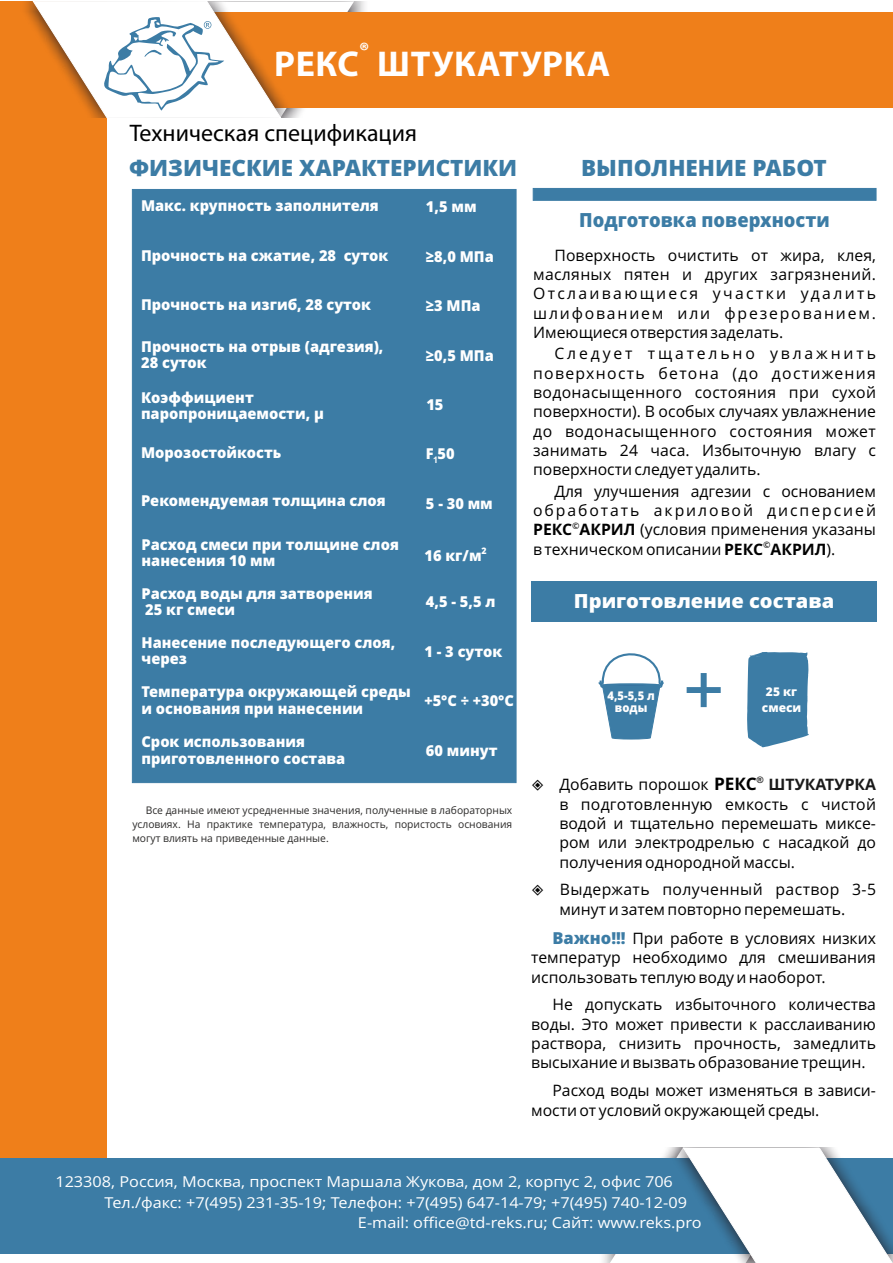
<style>
.page{position:relative;width:893px;height:1263px;background:#fff}
.page>*{position:absolute;margin:0;border:0;box-sizing:border-box;transform-origin:0 0}
.t1{font:72px "Arial";color:#3c7ca5}
.t2{font:700 36px "Myriad Pro";letter-spacing:.02em;color:#fff}
.t3{font:24px "Myriad Pro";color:#000}
.t4{font:800 22.5px "Open Sans";color:#3c7ca5}
.t5{font:700 22.5px "Myriad Pro";color:#fff}
.t6{font:800 19.5px "Open Sans";color:#3c7ca5;scale:.94 1}
.t7{font:800 19.5px "Open Sans";color:#fff}
.t8{font:15.75px/19.4px "Open Sans";color:#000;text-align:justify}
.t9{font:800 15px/16.4px "Open Sans";color:#fff}
.t10{font:15px "Open Sans";color:#fff;scale:1.08 1}
.t11{font:800 12px/11.4px "Open Sans";color:#fefefe;text-align:center;scale:.93 1}
.t12{font:800 12px "Open Sans";color:#fff}
.t13{font:10.5px/14.2px "Open Sans";color:#2b2a29;text-align:justify}
.t14{font:700 9px "Open Sans";color:#333}
.t15{font:800 9px "Open Sans";color:#fff}
.t16{font:700 9px "Arial";color:#fefefe}
.s1{font-weight:700}
.s2{font-weight:700;font-size:17.25px}
.s3{font-weight:700;color:#1a1a1a}
.s4{font-weight:800;font-size:16.5px;color:#3c7ca5}
</style>
<div class="page">
<div style="left:0;top:1px;width:106px;height:1250px;background:#ef7f1a"></div>
<div style="left:0;top:1158px;width:893px;height:96px;background:#3c7ca5"></div>
<svg style="left:609px;top:1147px;width:284px;height:116px"></svg>
<div style="left:132px;top:189px;width:385px;height:594px;background:#3c7ca5"></div>
<svg style="left:532px;top:188px;width:345px;height:13px;background:#3e7da6"></svg>
<div style="left:531px;top:581px;width:346px;height:40px;background:#3c7ca5"></div>
<svg style="left:747px;top:652px;width:62px;height:95px;background:#4e88ad"></svg>
<svg style="left:598px;top:653px;width:66px;height:87px"></svg>
<div style="left:0;top:12px;width:893px;height:95px;background:#ef7f1a"></div>
<svg style="left:32px;top:1px;width:322px;height:118px"></svg>
<h3 class="t5" style="left:359px;top:41px;width:12px">®</h3>
<h2 class="t2" style="left:274px;top:49px;width:338px">РЕКС ШТУКАТУРКА</h2>
<h3 class="t3" style="left:130px;top:123px;width:289px">Техническая спецификация</h3>
<h3 class="t4" style="left:129px;top:159px;width:390px">ФИЗИЧЕСКИЕ ХАРАКТЕРИСТИКИ</h3>
<h3 class="t4" style="left:581px;top:159px;width:247px">ВЫПОЛНЕНИЕ РАБОТ</h3>
<p class="t9" style="left:141px;top:199px;width:239px">Макс. крупность заполнителя</p>
<p class="t9" style="left:141px;top:249px;width:249px">Прочность на сжатие, 28 суток</p>
<p class="t9" style="left:141px;top:298px;width:232px">Прочность на изгиб, 28 суток</p>
<p class="t9" style="left:141px;top:340px;width:244px">Прочность на отрыв (адгезия),<br>28 суток</p>
<p class="t9" style="left:141px;top:391px;width:184px">Коэффициент паропроницаемости, μ</p>
<p class="t9" style="left:141px;top:446px;width:142px">Морозостойкость</p>
<p class="t9" style="left:141px;top:494px;width:246px">Рекомендуемая толщина слоя</p>
<p class="t9" style="left:142px;top:538px;width:259px">Расход смеси при толщине слоя нанесения 10 мм</p>
<p class="t9" style="left:141px;top:587px;width:233px">Расход воды для затворения<br>25 кг смеси</p>
<p class="t9" style="left:142px;top:635px;width:255px">Нанесение последующего слоя, через</p>
<p class="t9" style="left:142px;top:685px;width:271px">Температура окружающей среды и основания при нанесении</p>
<p class="t9" style="left:141px;top:735px;width:205px">Срок использования приготовленного состава</p>
<p class="t9" style="left:426px;top:200px;width:52px">1,5 мм</p>
<p class="t9" style="left:426px;top:250px;width:69px">≥8,0 МПа</p>
<p class="t9" style="left:426px;top:299px;width:56px">≥3 МПа</p>
<p class="t9" style="left:426px;top:348px;width:69px">≥0,5 МПа</p>
<p class="t9" style="left:426px;top:398px;width:19px">15</p>
<p class="t9" style="left:426px;top:447px;width:30px">F 50</p>
<p class="t16" style="left:433px;top:456px;width:7px">1</p>
<p class="t9" style="left:426px;top:497px;width:68px">5 - 30 мм</p>
<p class="t15" style="left:482px;top:547px;width:7px">2</p>
<p class="t9" style="left:424px;top:549px;width:59px">16 кг/м</p>
<p class="t9" style="left:426px;top:595px;width:71px">4,5 - 5,5 л</p>
<p class="t9" style="left:424px;top:645px;width:79px">1 - 3 суток</p>
<p class="t9" style="left:424px;top:694px;width:91px">+5°С ÷ +30°С</p>
<p class="t9" style="left:426px;top:744px;width:73px">60 минут</p>
<p class="t13" style="left:132px;top:804px;width:381px;text-indent:13px">Все данные имеют усредненные значения, полученные в лабораторных условиях. На практике температура, влажность, пористость основания могут влиять на приведенные данные.</p>
<p class="t6" style="left:579px;top:212px;width:268px">Подготовка поверхности</p>
<p class="t8" style="left:533px;top:247px;width:344px;text-indent:21px">Поверхность очистить от жира, клея, масляных пятен и других загрязнений.<br>Отслаивающиеся участки удалить шлифованием или фрезерованием.<br>Имеющиеся отверстия заделать.</p>
<p class="t8" style="left:533px;top:346px;width:344px;text-indent:21px">Следует тщательно увлажнить поверхность бетона (до достижения водонасыщенного состояния при сухой поверхности). В особых случаях увлажнение до водонасыщенного состояния может занимать 24 часа. Избыточную влагу с поверхности следует удалить.</p>
<p class="t8" style="left:533px;top:483px;width:344px;text-indent:21px">Для улучшения адгезии с основанием обработать акриловой дисперсией <span class="s1">РЕКС АКРИЛ</span> (условия применения указаны</p>
<p class="t14" style="left:572px;top:522px;width:9px">©</p>
<p class="t8" style="left:533px;top:541px;width:304px">в техническом описании <span class="s1">РЕКС АКРИЛ</span>).</p>
<p class="t14" style="left:763px;top:541px;width:9px">©</p>
<p class="t7" style="left:574px;top:593px;width:262px">Приготовление состава</p>
<p class="t11" style="left:607px;top:691px;width:52px">4,5-5,5 л воды</p>
<h1 class="t1" style="left:683px;top:663px;width:44px">+</h1>
<p class="t12" style="left:766px;top:686px;width:33px">25 кг</p>
<p class="t12" style="left:762px;top:703px;width:41px">смеси</p>
<p class="t8" style="left:559px;top:776px;width:318px">Добавить порошок <span class="s2">РЕКС</span><sup>®</sup> <span class="s3">ШТУКАТУРКА </span>в подготовленную емкость с чистой водой и тщательно перемешать миксе&shy;ром или электродрелью с насадкой до получения однородной массы.</p>
<p class="t8" style="left:559px;top:882px;width:318px">Выдержать полученный раствор 3-5 минут и затем повторно перемешать.</p>
<p class="t8" style="left:531px;top:930px;width:346px;text-indent:21px"><span class="s4">Важно!!!</span> При работе в условиях низких температур необходимо для смешивания использовать теплую воду и наоборот.</p>
<p class="t8" style="left:531px;top:996px;width:346px;text-indent:21px">Не допускать избыточного количества воды. Это может привести к расслаиванию раствора, снизить прочность, замедлить высыхание и вызвать образование трещин.</p>
<p class="t8" style="left:531px;top:1082px;width:346px;text-indent:21px">Расход воды может изменяться в зависи&shy;мости от условий окружающей среды.</p>
<p class="t10" style="left:55px;top:1175px;width:573px">123308, Россия, Москва, проспект Маршала Жукова, дом 2, корпус 2, офис 706</p>
<p class="t10" style="left:104px;top:1196px;width:541px">Тел./факс: +7(495) 231-35-19; Телефон: +7(495) 647-14-79; +7(495) 740-12-09</p>
<p class="t10" style="left:358px;top:1216px;width:320px">E-mail: office@td-reks.ru; Сайт: www.reks.pro</p>
</div>
